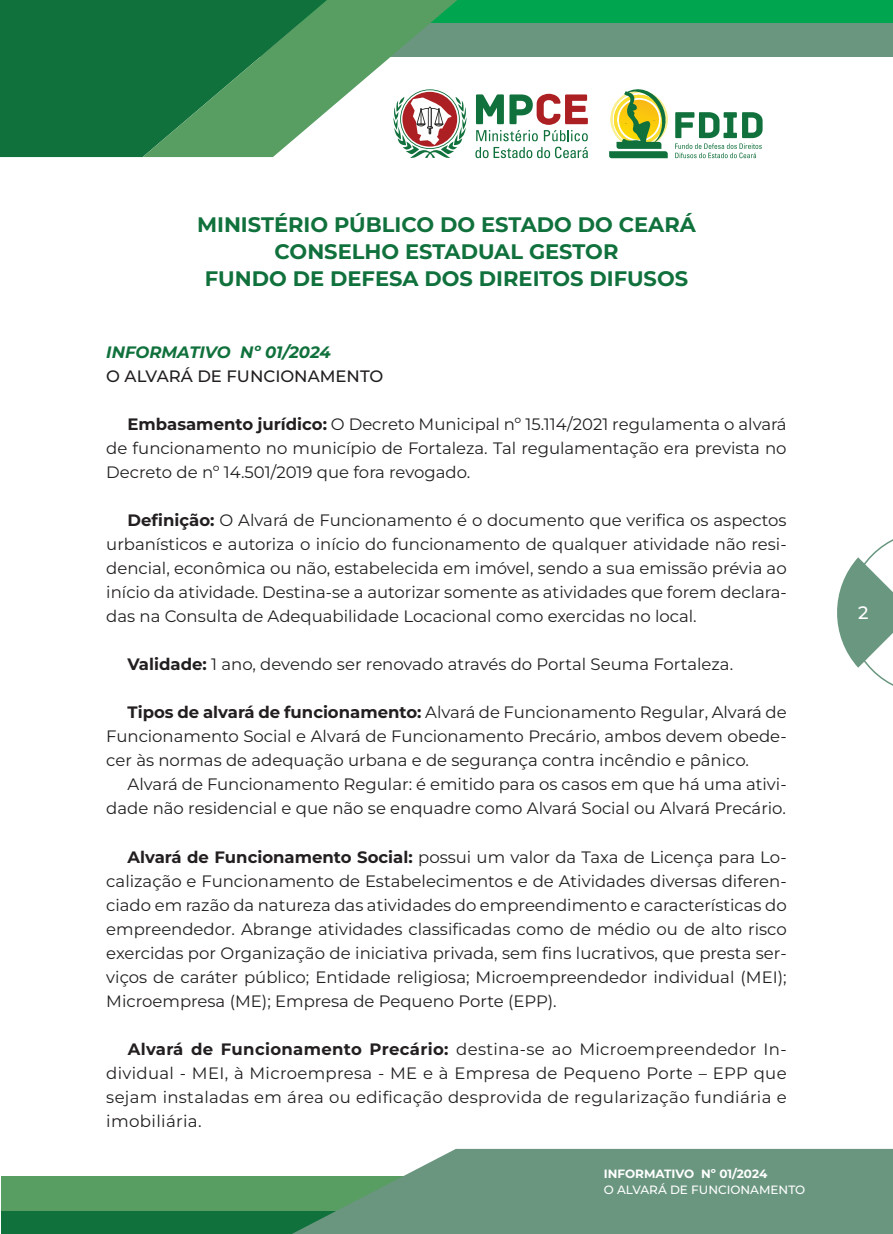
<style>
.page{position:relative;width:893px;height:1234px;background:#fff}
.page>*{position:absolute;margin:0;border:0;box-sizing:border-box;transform-origin:0 0}
.TEXTO_MONTSERRART_10_X_16{font:700 21px "Montserrat";color:#10713c}
.t1{font:500 18px "Montserrat";color:#fff}
.TEXTO_MONTSERRART_10_X_16-2{font:16.65px "Montserrat";letter-spacing:.02em;color:#231f20}
.TEXTO_MONTSERRART_10_X_16-3{font:16.5px/24px "Montserrat";color:#231f20;text-align:justify}
.TEXTO_MONTSERRART_10_X_16-4{font:500 16.5px "Montserrat";color:#231f20}
.TEXTO_MONTSERRART_10_X_16-5{font:italic 700 16.5px "Montserrat";color:#10713c}
.t2{font:500 12px "Montserrat";color:#fff}
.t3{font:700 12px "Montserrat";color:#fff}
.s1{font-weight:700}
</style>
<div class="page">
<div style="left:1px;top:1176px;width:892px;height:57px;background:#589d62"></div>
<div style="left:1px;top:1211px;width:892px;height:22px;background:#10713c"></div>
<svg style="left:294px;top:1148px;width:599px;height:85px;background:#749e88"></svg>
<svg style="left:837px;top:539px;width:56px;height:147px"></svg>
<svg style="left:410px;top:100px;width:57px;height:58px"></svg>
<svg style="left:476px;top:94px;width:112px;height:47px"></svg>
<svg style="left:475px;top:147px;width:113px;height:11px"></svg>
<svg style="left:609px;top:89px;width:154px;height:69px"></svg>
<div style="left:0;top:0;width:893px;height:56px;background:#6a9680"></div>
<div style="left:0;top:0;width:893px;height:22px;background:#00a54f"></div>
<div style="left:0;top:0;width:143px;height:157px;background:#10713c"></div>
<svg style="left:143px;top:0;width:316px;height:157px"></svg>
<p class="TEXTO_MONTSERRART_10_X_16" style="left:197px;top:210px;width:500px">MINISTÉRIO PÚBLICO DO ESTADO DO CEARÁ</p>
<p class="TEXTO_MONTSERRART_10_X_16" style="left:275px;top:237px;width:345px">CONSELHO ESTADUAL GESTOR</p>
<p class="TEXTO_MONTSERRART_10_X_16" style="left:205px;top:264px;width:485px">FUNDO DE DEFESA DOS DIREITOS DIFUSOS</p>
<p class="TEXTO_MONTSERRART_10_X_16-5" style="left:106px;top:341px;width:226px">INFORMATIVO Nº 01/2024</p>
<p class="TEXTO_MONTSERRART_10_X_16-4" style="left:106px;top:365px;width:279px">O ALVARÁ DE FUNCIONAMENTO</p>
<p class="TEXTO_MONTSERRART_10_X_16-3" style="left:106px;top:412px;width:682px;text-indent:21px"><span class="s1">Embasamento jurídico:</span> O Decreto Municipal nº 15.114/2021 regulamenta o alvará de funcionamento no município de Fortaleza. Tal regulamentação era prevista no Decreto de nº 14.501/2019 que fora revogado.</p>
<p class="TEXTO_MONTSERRART_10_X_16-3" style="left:106px;top:508px;width:682px;text-indent:21px"><span class="s1">Definição:</span> O Alvará de Funcionamento é o documento que verifica os aspectos urbanísticos e autoriza o início do funcionamento de qualquer atividade não resi&shy;dencial, econômica ou não, estabelecida em imóvel, sendo a sua emissão prévia ao início da atividade. Destina-se a autorizar somente as atividades que forem declara&shy;das na Consulta de Adequabilidade Locacional como exercidas no local.</p>
<p class="TEXTO_MONTSERRART_10_X_16-3" style="left:128px;top:652px;width:607px"><span class="s1">Validade:</span> 1 ano, devendo ser renovado através do Portal Seuma Fortaleza.</p>
<p class="TEXTO_MONTSERRART_10_X_16-3" style="left:106px;top:700px;width:682px;text-indent:21px"><span class="s1">Tipos de alvará de funcionamento:</span> Alvará de Funcionamento Regular, Alvará de Funcionamento Social e Alvará de Funcionamento Precário, ambos devem obede&shy;cer às normas de adequação urbana e de segurança contra incêndio e pânico.</p>
<p class="TEXTO_MONTSERRART_10_X_16-3" style="left:106px;top:772px;width:682px;text-align:right">Alvará de Funcionamento Regular: é emitido para os casos em que há uma ativi&shy;dade não residencial e que não se enquadre como Alvará Social ou Alvará Precário.</p>
<p class="TEXTO_MONTSERRART_10_X_16-3" style="left:106px;top:844px;width:682px;text-indent:21px"><span class="s1">Alvará de Funcionamento Social:</span> possui um valor da Taxa de Licença para Lo&shy;calização e Funcionamento de Estabelecimentos e de Atividades diversas diferen&shy;ciado em razão da natureza das atividades do empreendimento e características do empreendedor. Abrange atividades classificadas como de médio ou de alto risco exercidas por Organização de iniciativa privada, sem fins lucrativos, que presta ser&shy;viços de caráter público; Entidade religiosa; Microempreendedor individual (MEI); Microempresa (ME); Empresa de Pequeno Porte (EPP).</p>
<p class="TEXTO_MONTSERRART_10_X_16-3" style="left:106px;top:1036px;width:682px;text-indent:21px"><span class="s1">Alvará de Funcionamento Precário:</span> destina-se ao Microempreendedor In&shy;dividual - MEI, à Microempresa - ME e à Empresa de Pequeno Porte – EPP que sejam instaladas em área ou edificação desprovida de regularização fundiária e</p>
<p class="TEXTO_MONTSERRART_10_X_16-2" style="left:106px;top:1109px;width:97px">imobiliária.</p>
<p class="t3" style="left:604px;top:1164px;width:165px">INFORMATIVO Nº 01/2024</p>
<p class="t2" style="left:604px;top:1181px;width:203px">O ALVARÁ DE FUNCIONAMENTO</p>
<p class="t1" style="left:858px;top:600px;width:12px">2</p>
</div>
